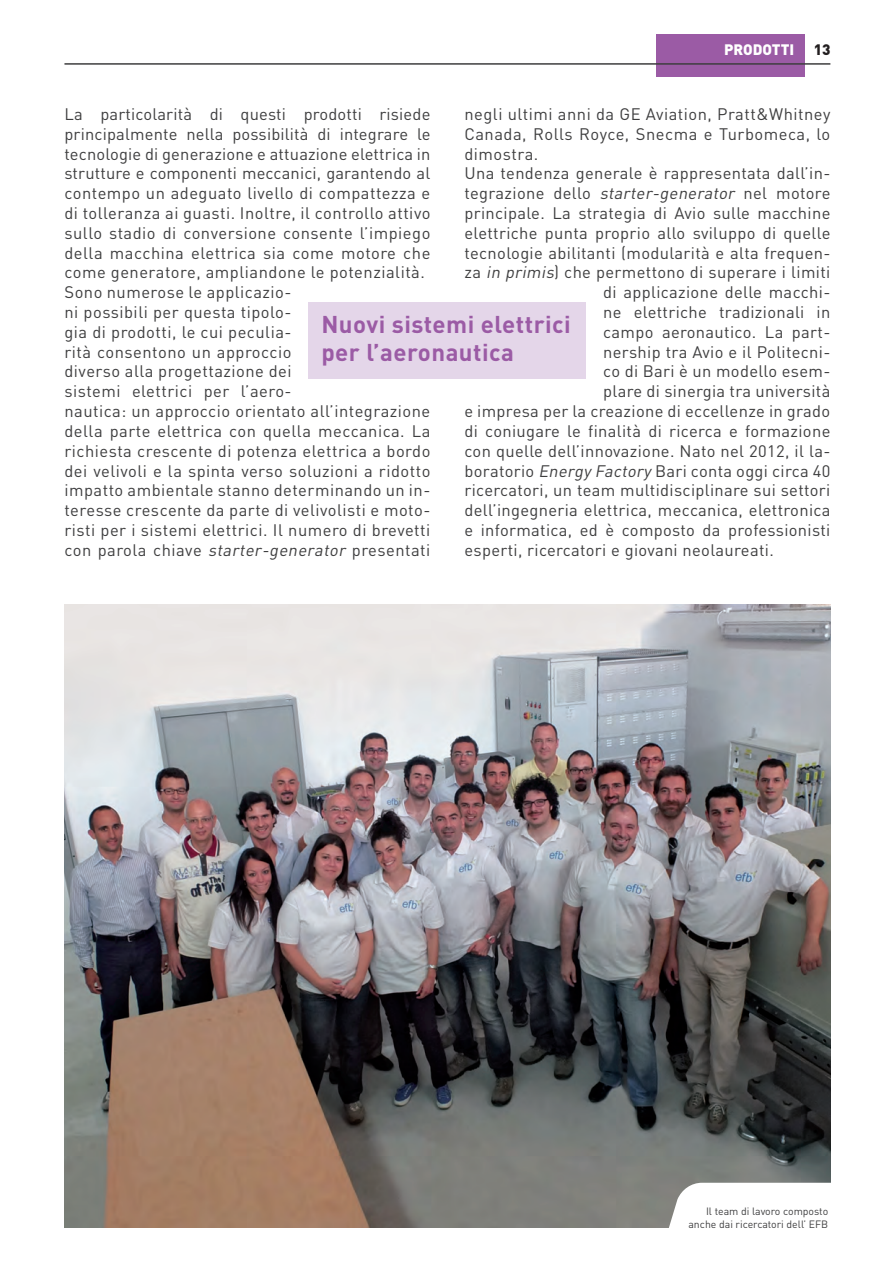
<style>
.page{position:relative;width:895px;height:1265px;background:#fff}
.page>*{position:absolute;margin:0;border:0;box-sizing:border-box;transform-origin:0 0}
.t1{font:700 24px/28.5px "DIN";letter-spacing:.02em;color:#9b5ba5}
.t2{font:16.5px/19.8px "DIN";letter-spacing:.02em;color:#3e3e3f}
.t3{font:900 15px "DIN";color:#fff}
.t4{font:900 15px "DIN";color:#231f20}
.t5{font:10.5px/12.6px "DIN";color:#3e3e3f;text-align:right}
.s1{font-style:italic}
</style>
<div class="page">
<div style="left:655px;top:34px;width:149px;height:43px;background:#9b5ba5"></div>
<hr style="left:64px;top:63px;width:766px;height:2px;background:#3e3e3f">
<img style="left:64px;top:604px;width:766px;height:623px">
<svg style="left:658px;top:1182px;width:173px;height:46px"></svg>
<div style="left:308px;top:302px;width:278px;height:77px;background:#e4d6e9"></div>
<p class="t3" style="left:723px;top:40px;width:72px">PRODOTTI</p>
<p class="t4" style="left:813px;top:40px;width:18px">13</p>
<p class="t2" style="left:64px;top:104px;width:367px">La particolarità di questi prodotti risiede principalmente nella possibilità di integrare le tecnologie di generazione e attuazione elettrica in strutture e componenti meccanici, garantendo al contempo un adeguato livello di compattezza e di tolleranza ai guasti. Inoltre, il controllo attivo sullo stadio di conversione consente l’impiego della macchina elettrica sia come motore che come generatore, ampliandone le potenzialità.<br>Sono numerose le applicazio-<br>ni possibili per questa tipolo-<br>gia di prodotti, le cui peculia-<br>rità consentono un approccio<br>diverso alla progettazione dei<br>sistemi elettrici per l’aero-<br>nautica: un approccio orientato all’integrazione della parte elettrica con quella meccanica. La richiesta crescente di potenza elettrica a bordo dei velivoli e la spinta verso soluzioni a ridotto impatto ambientale stanno determinando un in&shy;teresse crescente da parte di velivolisti e moto&shy;risti per i sistemi elettrici. Il numero di brevetti con parola chiave <span class="s1">starter-generator</span> presentati</p>
<p class="t2" style="left:464px;top:104px;width:367px">negli ultimi anni da GE Aviation, Pratt&amp;Whitney</p>
<p class="t2" style="left:464px;top:123px;width:367px">Canada, Rolls Royce, Snecma e Turbomeca, lo</p>
<p class="t2" style="left:464px;top:143px;width:75px">dimostra.</p>
<p class="t2" style="left:464px;top:163px;width:367px">Una tendenza generale è rappresentata dall’in-</p>
<p class="t2" style="left:464px;top:183px;width:367px">tegrazione dello <span class="s1">starter-generator</span> nel motore</p>
<p class="t2" style="left:464px;top:203px;width:367px">principale. La strategia di Avio sulle macchine</p>
<p class="t2" style="left:464px;top:222px;width:367px">elettriche punta proprio allo sviluppo di quelle</p>
<p class="t2" style="left:464px;top:242px;width:367px">tecnologie abilitanti (modularità e alta frequen-</p>
<p class="t2" style="left:464px;top:262px;width:367px">za <span class="s1">in primis</span>) che permettono di superare i limiti</p>
<p class="t2" style="left:603px;top:282px;width:228px">di applicazione delle macchi-</p>
<p class="t2" style="left:603px;top:302px;width:228px">ne elettriche tradizionali in</p>
<p class="t2" style="left:603px;top:321px;width:228px">campo aeronautico. La part-</p>
<p class="t2" style="left:603px;top:341px;width:228px">nership tra Avio e il Politecni-</p>
<p class="t2" style="left:603px;top:361px;width:228px">co di Bari è un modello esem-</p>
<p class="t2" style="left:603px;top:381px;width:228px">plare di sinergia tra università</p>
<p class="t2" style="left:464px;top:401px;width:367px">e impresa per la creazione di eccellenze in grado</p>
<p class="t2" style="left:464px;top:420px;width:367px">di coniugare le finalità di ricerca e formazione</p>
<p class="t2" style="left:464px;top:440px;width:367px">con quelle dell’innovazione. Nato nel 2012, il la-</p>
<p class="t2" style="left:464px;top:460px;width:367px">boratorio <span class="s1">Energy Factory</span> Bari conta oggi circa 40</p>
<p class="t2" style="left:464px;top:480px;width:367px">ricercatori, un team multidisciplinare sui settori</p>
<p class="t2" style="left:464px;top:500px;width:367px">dell’ingegneria elettrica, meccanica, elettronica</p>
<p class="t2" style="left:464px;top:519px;width:367px">e informatica, ed è composto da professionisti</p>
<p class="t2" style="left:464px;top:539px;width:311px">esperti, ricercatori e giovani neolaureati.</p>
<h1 class="t1" style="left:321px;top:309px;width:251px">N uovi sistemi elettrici per l’aeronautica</h1>
<p class="t5" style="left:688px;top:1204px;width:141px">Il team di lavoro composto anche dai ricercatori dell’ EFB</p>
</div>
